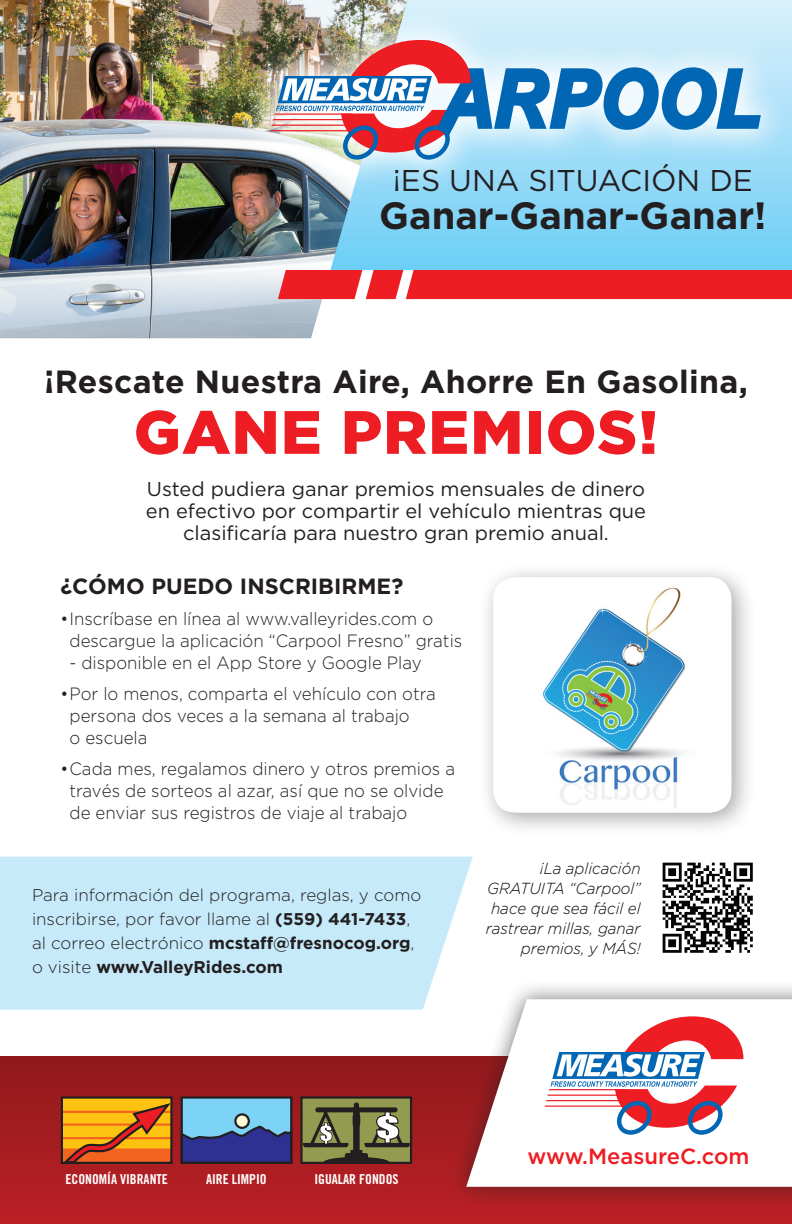
<style>
.page{position:relative;width:792px;height:1224px;background:#fff}
.page>*{position:absolute;margin:0;border:0;box-sizing:border-box;transform-origin:0 0}
.t1{font:900 61px "Gotham";letter-spacing:.02em;color:#ee1d23}
.t2{font:700 38px "Gotham";color:#231f20}
.t3{font:700 32px "Gotham";letter-spacing:.01em;color:#231f20}
.t4{font:30px "Gotham";color:#231f20}
.t5{font:700 22px "Gotham";color:#231f20}
.t6{font:500 22px "Gotham";color:#ee1d23}
.t7{font:20px/22px "Gotham";color:#231f20;text-align:center}
.t8{font:300 17.8px/22px "Gotham";color:#231f20;scale:.95 1}
.t9{font:300 17px/24px "Gotham";color:#231f20}
.t10{font:italic 300 16px/20px "Gotham";color:#090705;text-align:right;scale:.95 1}
.t11{font:13.6px "Trade Gothic Bold Cond Twenty";color:#fff}
.s1{font-weight:700}
</style>
<div class="page">
<div style="left:0;top:857px;width:473px;height:153px;background:#c6eafa"></div>
<div style="left:0;top:1057px;width:792px;height:167px;background:linear-gradient(to bottom,#8f191c,#bb2025)"></div>
<svg style="left:408px;top:0;width:384px;height:270px"></svg>
<img style="left:0;top:0;width:408px;height:338px">
<div style="left:278px;top:270px;width:514px;height:29px;background:#ee1d23"></div>
<img style="left:238px;top:6px;width:554px;height:186px">
<hr style="left:274px;top:114px;width:79px;height:1px;background:#ee1d23">
<hr style="left:273px;top:119px;width:78px;height:1px;background:#ee1d23">
<hr style="left:271px;top:125px;width:78px;height:1px;background:#ee1d23">
<hr style="left:270px;top:130px;width:80px;height:1px;background:#ee1d23">
<svg style="left:276px;top:40px;width:485px;height:120px"></svg>
<div style="left:478px;top:562px;width:279px;height:276px;background:#231f20;opacity:.4"></div>
<div style="left:493px;top:577px;width:238px;height:236px;background:#fff;border-radius:22px"></div>
<img style="left:519px;top:577px;width:206px;height:236px">
<img style="left:662px;top:862px;width:91px;height:91px">
<div style="left:448px;top:979px;width:344px;height:228px;background:#231f20;opacity:.6"></div>
<svg style="left:466px;top:999px;width:326px;height:188px"></svg>
<hr style="left:549px;top:1089px;width:77px;height:1px;background:#ee1d23">
<hr style="left:547px;top:1095px;width:78px;height:1px;background:#ee1d23">
<hr style="left:546px;top:1100px;width:77px;height:1px;background:#ee1d23">
<hr style="left:545px;top:1106px;width:79px;height:1px;background:#ee1d23">
<svg style="left:551px;top:1016px;width:193px;height:119px"></svg>
<svg style="left:299px;top:1095px;width:114px;height:70px"></svg>
<svg style="left:60px;top:1095px;width:233px;height:70px"></svg>
<h3 class="t4" style="left:393px;top:163px;width:362px">¡ES UNA SITUACIÓN DE</h3>
<h2 class="t2" style="left:379px;top:193px;width:389px">Ganar-Ganar-Ganar!</h2>
<h3 class="t3" style="left:44px;top:363px;width:705px">¡Rescate Nuestra Aire, Ahorre En Gasolina,</h3>
<h1 class="t1" style="left:134px;top:390px;width:526px">GANE PREMIOS!</h1>
<p class="t7" style="left:146px;top:478px;width:502px">Usted pudiera ganar premios mensuales de dinero en efectivo por compartir el vehículo mientras que clasificaría para nuestro gran premio anual.</p>
<p class="t5" style="left:61px;top:574px;width:344px">¿CÓMO PUEDO INSCRIBIRME?</p>
<p class="t8" style="left:70px;top:608px;width:415px;text-indent:-9px">•Inscríbase en línea al www.valleyrides.com o descargue la aplicación “Carpool Fresno” gratis</p>
<p class="t8" style="left:70px;top:652px;width:372px">- disponible en el App Store y Google Play</p>
<p class="t8" style="left:70px;top:683px;width:387px;text-indent:-9px">•Por lo menos, comparta el vehículo con otra persona dos veces a la semana al trabajo<br>o escuela</p>
<p class="t8" style="left:70px;top:758px;width:407px;text-indent:-9px">•Cada mes, regalamos dinero y otros premios a través de sorteos al azar, así que no se olvide de enviar sus registros de viaje al trabajo</p>
<p class="t9" style="left:32px;top:882px;width:391px">Para información del programa, reglas, y como inscribirse, por favor llame al <span class="s1">(559) 441-7433</span>, al correo electrónico <span class="s1">mcstaff@fresnocog.org</span>, o visite <span class="s1">www.ValleyRides.com</span></p>
<p class="t10" style="left:486px;top:859px;width:164px">¡La aplicación<br>GRATUITA “Carpool” hace que sea fácil el rastrear millas, ganar premios, y MÁS!</p>
<p class="t11" style="left:66px;top:1171px;width:104px">ECONOMÍA VIBRANTE</p>
<p class="t11" style="left:206px;top:1171px;width:62px">AIRE LIMPIO</p>
<p class="t11" style="left:314px;top:1171px;width:86px">IGUALAR FONDOS</p>
<p class="t6" style="left:527px;top:1144px;width:223px">www.MeasureC.com</p>
</div>
